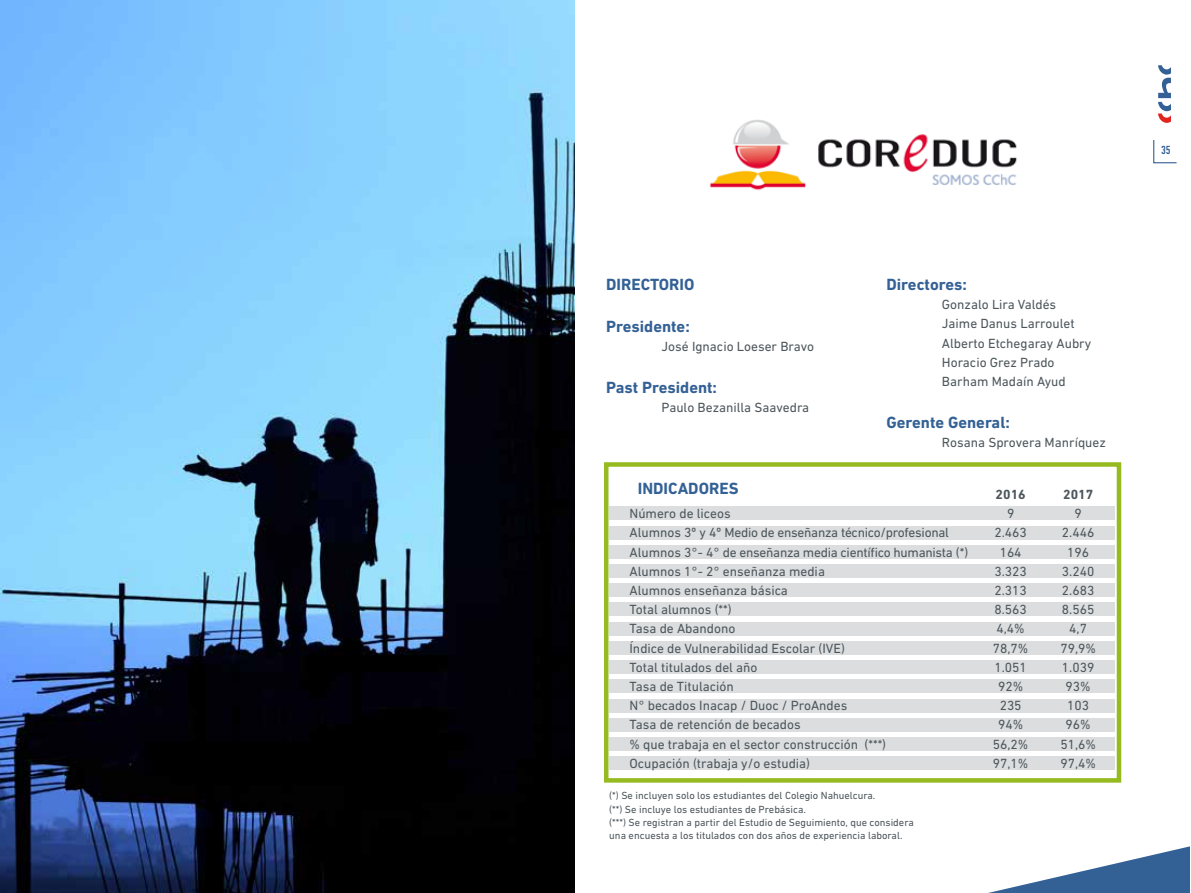
<style>
.page{position:relative;width:1191px;height:893px;background:#fff}
.page>*{position:absolute;margin:0;border:0;box-sizing:border-box;transform-origin:0 0}
.t1{font:700 16.5px "DIN Next LT Pro";color:#346195}
.t2{font:13.5px/19.2px "DIN Next LT Pro";color:#4c565c}
.t3{font:13.5px "DIN Next LT Pro";letter-spacing:-.02em;color:#4c565c}
.t4{font:700 13.5px "DIN Next LT Pro";color:#4c565c}
.t5{font:500 condensed 12px "DIN Next LT Pro";color:#346195}
.t6{font:10.5px/13.2px "DIN Next LT Pro";color:#4c565c}
</style>
<div class="page">
<svg style="left:1158px;top:65px;width:13px;height:58px"></svg>
<svg style="left:1153px;top:140px;width:24px;height:24px"></svg>
<svg style="left:988px;top:846px;width:202px;height:47px"></svg>
<div style="left:609px;top:603px;width:506px;height:13px;background:#dbddde"></div>
<div style="left:609px;top:622px;width:506px;height:13px;background:#dbddde"></div>
<div style="left:609px;top:641px;width:506px;height:14px;background:#dbddde"></div>
<div style="left:609px;top:660px;width:506px;height:14px;background:#dbddde"></div>
<div style="left:609px;top:680px;width:506px;height:13px;background:#dbddde"></div>
<div style="left:609px;top:699px;width:506px;height:13px;background:#dbddde"></div>
<div style="left:609px;top:718px;width:506px;height:13px;background:#dbddde"></div>
<div style="left:609px;top:737px;width:506px;height:14px;background:#dbddde"></div>
<div style="left:609px;top:756px;width:506px;height:14px;background:#dbddde"></div>
<div style="left:609px;top:583px;width:506px;height:14px;background:#dbddde"></div>
<div style="left:609px;top:564px;width:506px;height:14px;background:#dbddde"></div>
<div style="left:609px;top:545px;width:506px;height:13px;background:#dbddde"></div>
<div style="left:609px;top:526px;width:506px;height:13px;background:#dbddde"></div>
<div style="left:609px;top:507px;width:506px;height:13px;background:#dbddde"></div>
<div style="left:604px;top:462px;width:517px;height:321px;border:4px solid #95bb20"></div>
<img style="left:0;top:0;width:574px;height:893px">
<img style="left:710px;top:120px;width:307px;height:70px">
<p class="t1" style="left:606px;top:275px;width:90px">DIRECTORIO</p>
<p class="t1" style="left:606px;top:317px;width:85px">Presidente:</p>
<p class="t2" style="left:661px;top:337px;width:154px">José Ignacio Loeser Bravo</p>
<p class="t1" style="left:606px;top:378px;width:112px">Past President:</p>
<p class="t2" style="left:661px;top:398px;width:149px">Paulo Bezanilla Saavedra</p>
<p class="t1" style="left:638px;top:478px;width:102px">INDICADORES</p>
<p class="t1" style="left:886px;top:275px;width:82px">Directores:</p>
<p class="t2" style="left:942px;top:295px;width:151px">Gonzalo Lira Valdés<br>Jaime Danus Larroulet<br>Alberto Etchegaray Aubry<br>Horacio Grez Prado<br>Barham Madaín Ayud</p>
<p class="t1" style="left:886px;top:413px;width:125px">Gerente General:</p>
<p class="t2" style="left:942px;top:433px;width:165px">Rosana Sprovera Manríquez</p>
<p class="t4" style="left:995px;top:487px;width:32px">2016</p>
<p class="t4" style="left:1063px;top:487px;width:32px">2017</p>
<p class="t2" style="left:629px;top:504px;width:103px">Número de liceos</p>
<p class="t2" style="left:1007px;top:504px;width:9px">9</p>
<p class="t2" style="left:1074px;top:504px;width:9px">9</p>
<p class="t3" style="left:629px;top:525px;width:321px">Alumnos 3º y 4º Medio de enseñanza técnico/profesional</p>
<p class="t2" style="left:994px;top:523px;width:34px">2.463</p>
<p class="t2" style="left:1062px;top:523px;width:34px">2.446</p>
<p class="t3" style="left:629px;top:544px;width:340px">Alumnos 3°- 4° de enseñanza media científico humanista (*)</p>
<p class="t2" style="left:999px;top:542px;width:23px">164</p>
<p class="t2" style="left:1067px;top:542px;width:23px">196</p>
<p class="t2" style="left:629px;top:561px;width:197px">Alumnos 1°- 2° enseñanza media</p>
<p class="t2" style="left:994px;top:561px;width:34px">3.323</p>
<p class="t2" style="left:1062px;top:561px;width:34px">3.240</p>
<p class="t2" style="left:629px;top:581px;width:160px">Alumnos enseñanza básica</p>
<p class="t2" style="left:994px;top:581px;width:34px">2.313</p>
<p class="t2" style="left:1062px;top:581px;width:34px">2.683</p>
<p class="t2" style="left:629px;top:600px;width:104px">Total alumnos (**)</p>
<p class="t2" style="left:994px;top:600px;width:34px">8.563</p>
<p class="t2" style="left:1062px;top:600px;width:34px">8.565</p>
<p class="t2" style="left:629px;top:619px;width:107px">Tasa de Abandono</p>
<p class="t2" style="left:996px;top:619px;width:30px">4,4%</p>
<p class="t2" style="left:1069px;top:619px;width:19px">4,7</p>
<p class="t2" style="left:629px;top:638px;width:217px">Índice de Vulnerabilidad Escolar (IVE)</p>
<p class="t2" style="left:993px;top:638px;width:37px">78,7%</p>
<p class="t2" style="left:1060px;top:638px;width:37px">79,9%</p>
<p class="t2" style="left:629px;top:657px;width:130px">Total titulados del año</p>
<p class="t2" style="left:994px;top:657px;width:34px">1.051</p>
<p class="t2" style="left:1062px;top:657px;width:34px">1.039</p>
<p class="t2" style="left:629px;top:677px;width:106px">Tasa de Titulación</p>
<p class="t2" style="left:998px;top:677px;width:27px">92%</p>
<p class="t2" style="left:1065px;top:677px;width:27px">93%</p>
<p class="t2" style="left:629px;top:696px;width:219px">N° becados Inacap / Duoc / ProAndes</p>
<p class="t2" style="left:999px;top:696px;width:23px">235</p>
<p class="t2" style="left:1067px;top:696px;width:23px">103</p>
<p class="t2" style="left:629px;top:715px;width:173px">Tasa de retención de becados</p>
<p class="t2" style="left:998px;top:715px;width:27px">94%</p>
<p class="t2" style="left:1065px;top:715px;width:27px">96%</p>
<p class="t2" style="left:629px;top:734px;width:258px">% que trabaja en el sector construcción (***)</p>
<p class="t2" style="left:993px;top:734px;width:37px">56,2%</p>
<p class="t2" style="left:1060px;top:734px;width:37px">51,6%</p>
<p class="t2" style="left:629px;top:753px;width:182px">Ocupación (trabaja y/o estudia)</p>
<p class="t2" style="left:993px;top:753px;width:37px">97,1%</p>
<p class="t2" style="left:1060px;top:753px;width:37px">97,4%</p>
<p class="t6" style="left:609px;top:789px;width:306px">(*) Se incluyen solo los estudiantes del Colegio Nahuelcura.<br>(**) Se incluye los estudiantes de Prebásica.<br>(***) Se registran a partir del Estudio de Seguimiento, que considera una encuesta a los titulados con dos años de experiencia laboral.</p>
<p class="t5" style="left:1161px;top:143px;width:11px">35</p>
</div>
